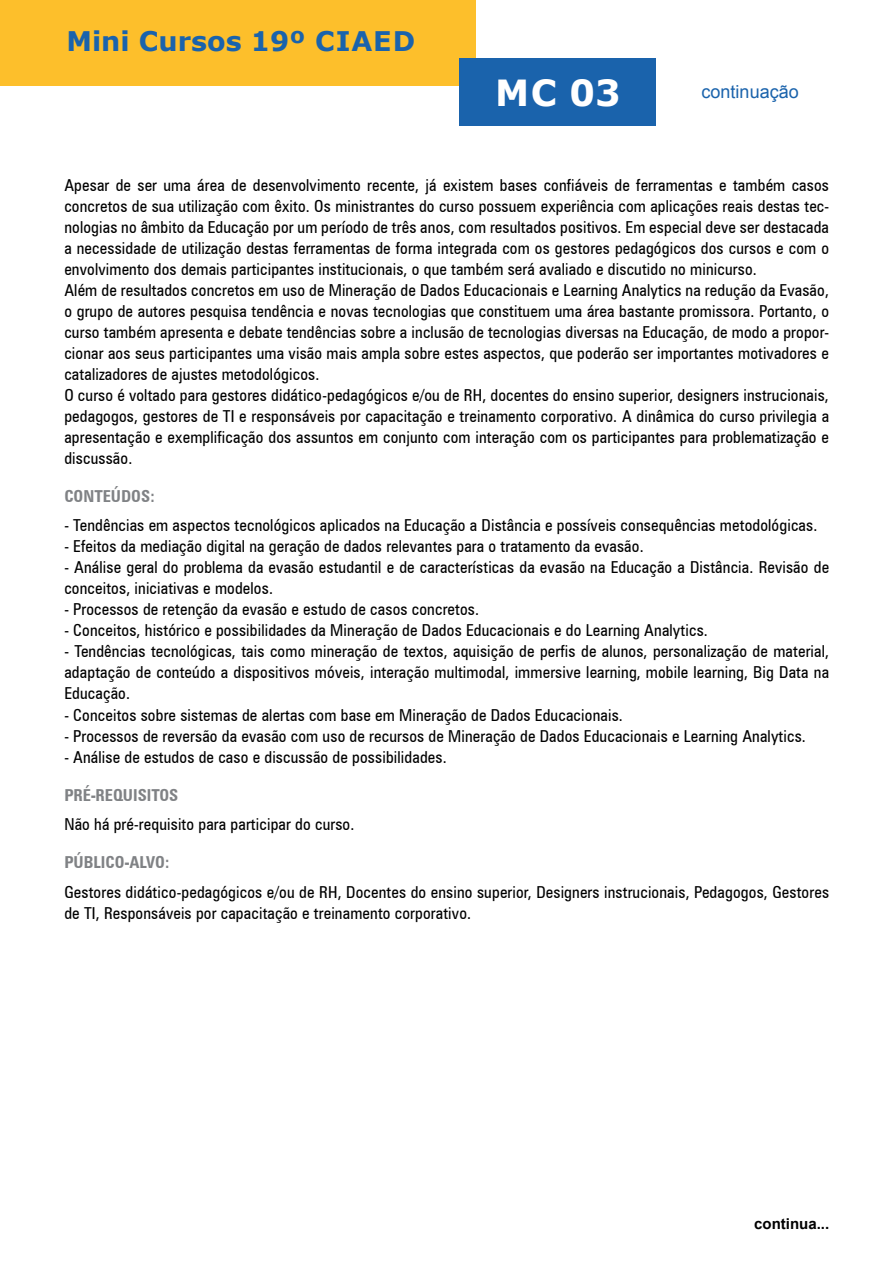
<style>
.page{position:relative;width:893px;height:1263px;background:#fff}
.page>*{position:absolute;margin:0;border:0;box-sizing:border-box;transform-origin:0 0}
.t1{font:700 36px "Verdana";color:#fff}
.t2{font:700 27px "Verdana";color:#1a63ac}
.t3{font:18px "Arial";color:#1a63ac}
.t4{font:condensed 16.5px/21px "Zurich BT";letter-spacing:.01em;color:#000}
.t5{font:700 condensed 16.5px "Zurich BT";color:#808285}
.t6{font:700 15px "Arial";color:#000}
</style>
<div class="page">
<div style="left:0;top:0;width:475px;height:86px;background:#fdbf2b"></div>
<div style="left:459px;top:58px;width:197px;height:67px;background:#1a63ac"></div>
<h2 class="t2" style="left:66px;top:22px;width:350px">M ini Cursos 19º CIAED</h2>
<h1 class="t1" style="left:495px;top:67px;width:127px">mc 03</h1>
<p class="t3" style="left:702px;top:80px;width:99px">continuação</p>
<p class="t4" style="left:64px;top:174px;width:766px">Apesar de ser uma área de desenvolvimento recente, já existem bases confiáveis de ferramentas e também casos concretos de sua utilização com êxito. Os ministrantes do curso possuem experiência com aplicações reais destas tec&shy;nologias no âmbito da Educação por um período de três anos, com resultados positivos. Em especial deve ser destacada a necessidade de utilização destas ferramentas de forma integrada com os gestores pedagógicos dos cursos e com o envolvimento dos demais participantes institucionais, o que também será avaliado e discutido no minicurso.<br>Além de resultados concretos em uso de Mineração de Dados Educacionais e Learning Analytics na redução da Evasão, o grupo de autores pesquisa tendência e novas tecnologias que constituem uma área bastante promissora. Portanto, o curso também apresenta e debate tendências sobre a inclusão de tecnologias diversas na Educação, de modo a propor&shy;cionar aos seus participantes uma visão mais ampla sobre estes aspectos, que poderão ser importantes motivadores e catalizadores de ajustes metodológicos.<br>O curso é voltado para gestores didático-pedagógicos e/ou de RH, docentes do ensino superior, designers instrucionais, pedagogos, gestores de TI e responsáveis por capacitação e treinamento corporativo. A dinâmica do curso privilegia a apresentação e exemplificação dos assuntos em conjunto com interação com os participantes para problematização e discussão.</p>
<p class="t5" style="left:64px;top:486px;width:92px">CONTEÚDOS:</p>
<p class="t4" style="left:64px;top:515px;width:754px">- Tendências em aspectos tecnológicos aplicados na Educação a Distância e possíveis consequências metodológicas.</p>
<p class="t4" style="left:64px;top:536px;width:581px">- Efeitos da mediação digital na geração de dados relevantes para o tratamento da evasão.</p>
<p class="t4" style="left:64px;top:557px;width:766px">- Análise geral do problema da evasão estudantil e de características da evasão na Educação a Distância. Revisão de conceitos, iniciativas e modelos.</p>
<p class="t4" style="left:64px;top:599px;width:416px">- Processos de retenção da evasão e estudo de casos concretos.</p>
<p class="t4" style="left:64px;top:620px;width:645px">- Conceitos, histórico e possibilidades da Mineração de Dados Educacionais e do Learning Analytics.</p>
<p class="t4" style="left:64px;top:641px;width:766px;text-align:justify">- Tendências tecnológicas, tais como mineração de textos, aquisição de perfis de alunos, personalização de material, adaptação de conteúdo a dispositivos móveis, interação multimodal, immersive learning, mobile learning, Big Data na Educação.</p>
<p class="t4" style="left:64px;top:704px;width:560px">- Conceitos sobre sistemas de alertas com base em Mineração de Dados Educacionais.</p>
<p class="t4" style="left:64px;top:725px;width:743px">- Processos de reversão da evasão com uso de recursos de Mineração de Dados Educacionais e Learning Analytics.</p>
<p class="t4" style="left:64px;top:746px;width:384px">- Análise de estudos de caso e discussão de possibilidades.</p>
<p class="t5" style="left:64px;top:785px;width:115px">PRÉ-REQUISITOS</p>
<p class="t4" style="left:64px;top:813px;width:292px">Não há pré-requisito para participar do curso.</p>
<p class="t5" style="left:64px;top:852px;width:107px">PÚBLICO-ALVO:</p>
<p class="t4" style="left:64px;top:881px;width:766px">Gestores didático-pedagógicos e/ou de RH, Docentes do ensino superior, Designers instrucionais, Pedagogos, Gestores de TI, Responsáveis por capacitação e treinamento corporativo.</p>
<p class="t6" style="left:754px;top:1213px;width:77px">continua...</p>
</div>
